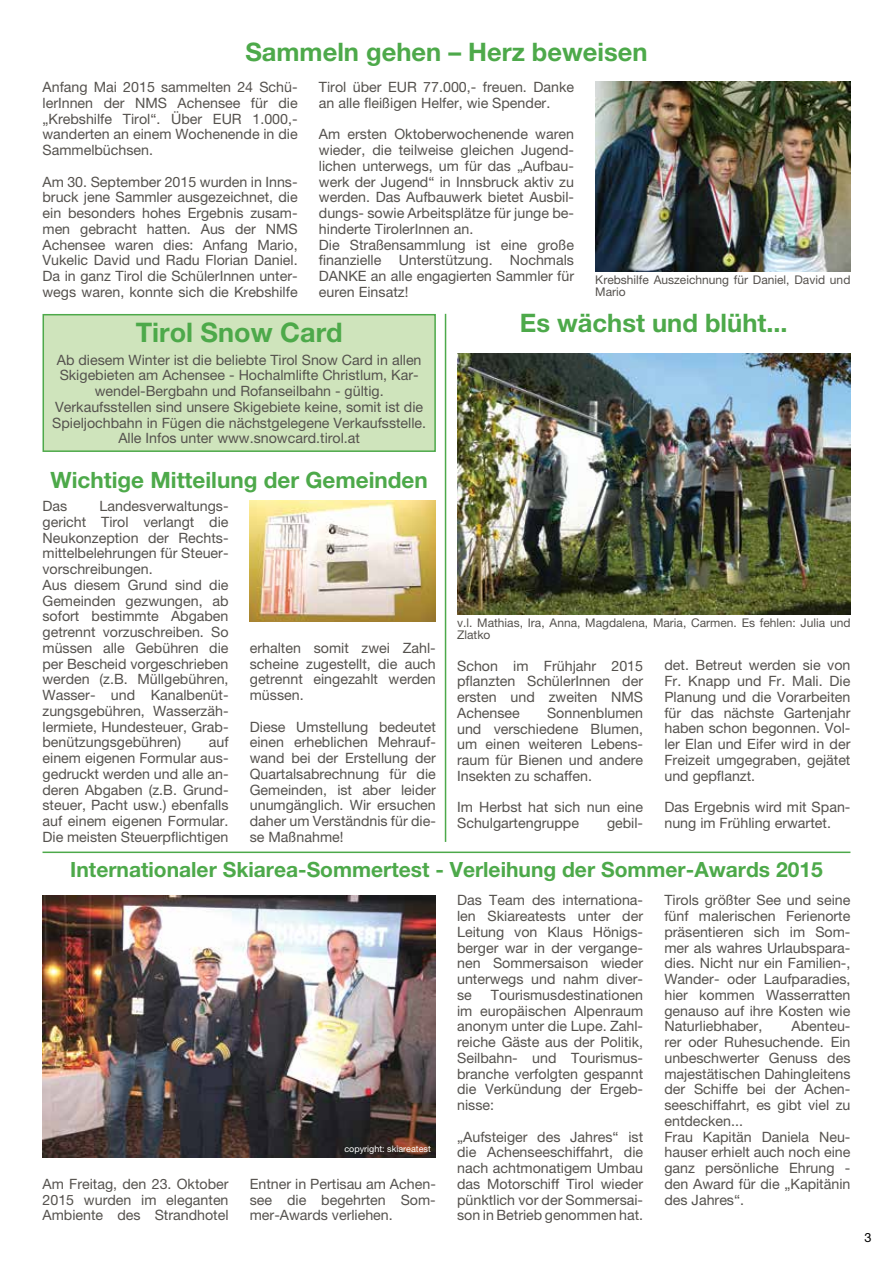
<style>
.page{position:relative;width:893px;height:1263px;background:#fff}
.page>*{position:absolute;margin:0;border:0;box-sizing:border-box;transform-origin:0 0}
.t1{font:700 27px "Helvetica Neue LT Pro";color:#4da94a}
.t2{font:700 25.5px "Helvetica Neue LT Pro";color:#4da94a}
.t3{font:700 22.5px "Helvetica Neue LT Pro";color:#4da94a}
.t4{font:700 21px "Helvetica Neue LT Pro";color:#4da94a}
.t5{font:14.25px/15.8px "Helvetica Neue LT Pro";color:#55524e;text-align:justify}
.t6{font:12.75px "Helvetica Neue LT Pro";color:#000}
.t7{font:12px/12px "Helvetica Neue LT Pro";color:#55524e}
.t8{font:9px "Helvetica Neue LT Pro";color:#fff}
</style>
<div class="page">
<div style="left:43px;top:314px;width:393px;height:138px;background:#cfe4bc;border:2px solid #4da94a"></div>
<img style="left:457px;top:353px;width:393px;height:261px">
<img style="left:595px;top:82px;width:255px;height:189px">
<img style="left:43px;top:895px;width:393px;height:262px">
<img style="left:250px;top:501px;width:186px;height:120px">
<hr style="left:43px;top:851px;width:807px;height:2px;background:#4da94a">
<hr style="left:445px;top:314px;width:1px;height:528px;background:#4da94a">
<h2 class="t2" style="left:245px;top:36px;width:404px">Sammeln gehen – Herz beweisen</h2>
<p class="t5" style="left:43px;top:79px;width:257px">Anfang Mai 2015 sammelten 24 Schü&shy;lerInnen der NMS Achensee für die „Krebshilfe Tirol“. Über EUR 1.000,- wanderten an einem Wochenende in die Sammelbüchsen.</p>
<p class="t5" style="left:43px;top:174px;width:257px">Am 30. September 2015 wurden in Inns&shy;bruck jene Sammler ausgezeichnet, die ein besonders hohes Ergebnis zusam&shy;men gebracht hatten. Aus der NMS Achensee waren dies: Anfang Mario, Vukelic David und Radu Florian Daniel.<br>Da in ganz Tirol die SchülerInnen unter&shy;wegs waren, konnte sich die Krebshilfe</p>
<p class="t5" style="left:319px;top:79px;width:257px">Tirol über EUR 77.000,- freuen. Danke an alle fleißigen Helfer, wie Spender.</p>
<p class="t5" style="left:319px;top:126px;width:257px;text-align:left">Am ersten Oktoberwochenende waren wieder, die teilweise gleichen Jugend&shy;lichen unterwegs, um für das „Aufbau&shy;werk der Jugend“ in Innsbruck aktiv zu werden. Das Aufbauwerk bietet Ausbil&shy;dungs- sowie Arbeitsplätze für junge be&shy;hinderte TirolerInnen an.<br>Die Straßensammlung ist eine große finanzielle Unterstützung. Nochmals DANKE an alle engagierten Sammler für euren Einsatz!</p>
<p class="t7" style="left:595px;top:274px;width:257px">Krebshilfe Auszeichnung für Daniel, David und<br>Mario</p>
<h1 class="t1" style="left:136px;top:315px;width:208px">Tirol Snow Card</h1>
<h2 class="t2" style="left:520px;top:307px;width:269px">Es wächst und blüht...</h2>
<p class="t5" style="left:52px;top:351px;width:375px;text-align:center">Ab diesem Winter ist die beliebte Tirol Snow Card in allen Skigebieten am Achensee - Hochalmlifte Christlum, Kar&shy;wendel-Bergbahn und Rofanseilbahn - gültig.<br>Verkaufsstellen sind unsere Skigebiete keine, somit ist die Spieljochbahn in Fügen die nächstgelegene Verkaufsstelle.<br>Alle Infos unter www.snowcard.tirol.at</p>
<h3 class="t3" style="left:51px;top:466px;width:379px">Wichtige Mitteilung der Gemeinden</h3>
<p class="t5" style="left:43px;top:498px;width:188px;text-align:left;text-indent:57px">Landesverwaltungs&shy;gericht Tirol verlangt die<br>Neukonzeption der Rechts&shy;mittelbelehrungen für Steuer&shy;vorschreibungen.<br>Aus diesem Grund sind die<br>Gemeinden gezwungen, ab sofort bestimmte Abgaben getrennt vorzuschreiben. So müssen alle Gebühren die per Bescheid vorgeschrieben werden (z.B. Müllgebühren,<br>Wasser- und Kanalbenüt&shy;zungsgebühren, Wasserzäh&shy;lermiete, Hundesteuer, Grab&shy;benützungsgebühren)</p>
<p class="t5" style="left:43px;top:498px;width:26px">Das</p>
<p class="t5" style="left:43px;top:734px;width:188px;text-indent:166px">auf einem eigenen Formular aus&shy;gedruckt werden und alle an&shy;deren Abgaben (z.B. Grund&shy;steuer, Pacht usw.) ebenfalls auf einem eigenen Formular.<br>Die meisten Steuerpflichtigen</p>
<p class="t5" style="left:250px;top:640px;width:188px">erhalten somit zwei Zahl&shy;scheine zugestellt, die auch getrennt eingezahlt werden müssen.</p>
<p class="t5" style="left:250px;top:718px;width:188px">Diese Umstellung bedeutet einen erheblichen Mehrauf&shy;wand bei der Erstellung der Quartalsabrechnung für die Gemeinden, ist aber leider unumgänglich. Wir ersuchen daher um Verständnis für die&shy;se Maßnahme!</p>
<p class="t7" style="left:457px;top:617px;width:395px">v.l. Mathias, Ira, Anna, Magdalena, Maria, Carmen. Es fehlen: Julia und<br>Zlatko</p>
<p class="t5" style="left:457px;top:657px;width:188px">Schon im Frühjahr 2015 pflanzten SchülerInnen der ersten und zweiten NMS Achensee</p>
<p class="t5" style="left:457px;top:705px;width:188px;text-indent:90px">Sonnenblumen und verschiedene Blumen, um einen weiteren Lebens&shy;raum für Bienen und andere Insekten zu schaffen.</p>
<p class="t5" style="left:457px;top:799px;width:188px">Im Herbst hat sich nun eine<br>Schulgartengruppe</p>
<p class="t5" style="left:607px;top:815px;width:38px">gebil-</p>
<p class="t5" style="left:664px;top:657px;width:188px">det. Betreut werden sie von Fr. Knapp und Fr. Mali. Die Planung und die Vorarbeiten für das nächste Gartenjahr haben schon begonnen. Vol&shy;ler Elan und Eifer wird in der Freizeit umgegraben, gejätet und gepflanzt.</p>
<p class="t5" style="left:664px;top:799px;width:188px">Das Ergebnis wird mit Span&shy;nung im Frühling erwartet.</p>
<h3 class="t4" style="left:70px;top:857px;width:754px">Internationaler Skiarea-Sommertest - Verleihung der Sommer-Awards 2015</h3>
<p class="t5" style="left:457px;top:892px;width:188px">Das Team des internationa&shy;len Skiareatests unter der Leitung von Klaus Hönigs&shy;berger war in der vergange&shy;nen Sommersaison wieder unterwegs und nahm diver&shy;se</p>
<p class="t5" style="left:664px;top:892px;width:188px">Tirols größter See und seine fünf malerischen Ferienorte präsentieren sich im Som&shy;mer als wahres Urlaubspara&shy;dies. Nicht nur ein Familien-, Wander- oder Laufparadies, hier kommen Wasserratten genauso auf ihre Kosten wie Naturliebhaber,</p>
<p class="t5" style="left:457px;top:987px;width:188px;text-indent:34px">Tourismusdestinationen im europäischen Alpenraum anonym unter die Lupe. Zahl&shy;reiche Gäste aus der Politik, Seilbahn- und Tourismus&shy;branche verfolgten gespannt die Verkündung der Ergeb&shy;nisse:</p>
<p class="t5" style="left:457px;top:1128px;width:188px">„Aufsteiger des Jahres“ ist die Achenseeschiffahrt, die nach achtmonatigem Umbau das Motorschiff Tirol wieder pünktlich vor der Sommersai&shy;son in Betrieb genommen hat.</p>
<p class="t5" style="left:664px;top:1018px;width:188px;text-align:left;text-indent:127px">Abenteu&shy;rer oder Ruhesuchende. Ein unbeschwerter Genuss des majestätischen Dahingleitens der Schiffe bei der Achen&shy;seeschiffahrt, es gibt viel zu entdecken...<br>Frau Kapitän Daniela Neu&shy;hauser erhielt auch noch eine ganz persönliche Ehrung - den Award für die „Kapitänin des Jahres“.</p>
<p class="t8" style="left:344px;top:1144px;width:88px">copyright: skiareatest</p>
<p class="t5" style="left:43px;top:1176px;width:188px">Am Freitag, den 23. Oktober 2015 wurden im eleganten Ambiente des Strandhotel</p>
<p class="t5" style="left:250px;top:1176px;width:188px">Entner in Pertisau am Achen&shy;see die begehrten Som&shy;mer-Awards verliehen.</p>
<p class="t6" style="left:865px;top:1229px;width:9px">3</p>
</div>
